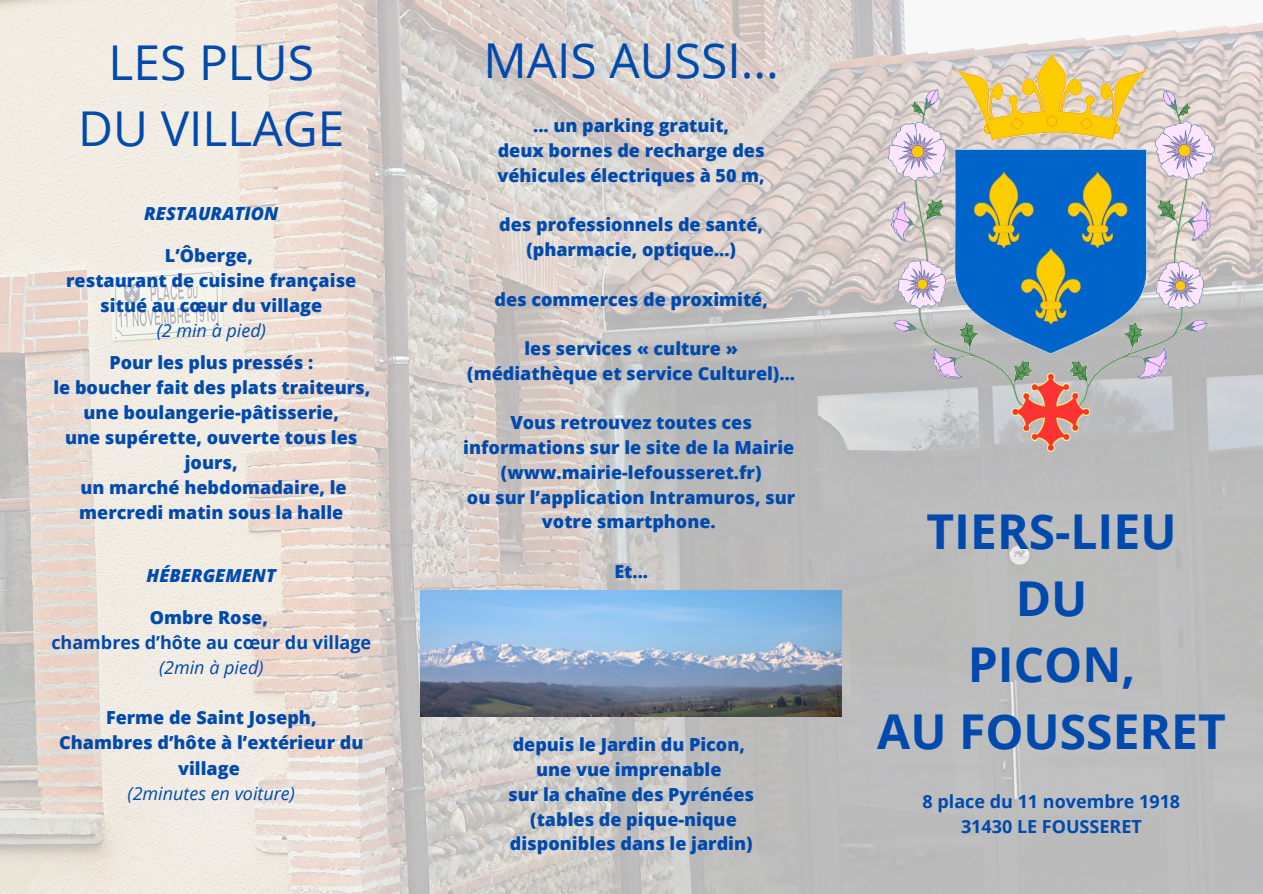
<style>
.page{position:relative;width:1263px;height:894px;background:#fff}
.page>*{position:absolute;margin:0;border:0;box-sizing:border-box;transform-origin:0 0}
.t1{font:700 48px/66.3px "Open Sans";color:#004aad;text-align:center}
.t2{font:48px/66.3px "Open Sans";color:#004aad;text-align:center}
.t3{font:800 18px/24.8px "Open Sans";color:#004aad;text-align:center}
.t4{font:700 18px/24.8px "Open Sans";color:#004aad;text-align:center}
.t5{font:italic 18px "Open Sans";color:#004aad}
.t6{font:italic 800 18px "Open Sans";color:#004aad}
</style>
<div class="page">
<img style="left:0;top:0;width:1263px;height:893px">
<img style="left:888px;top:53px;width:327px;height:404px">
<img style="left:421px;top:590px;width:421px;height:126px">
<h1 class="t2" style="left:78px;top:28px;width:268px">LES PLUS<br>DU VILLAGE</h1>
<p class="t6" style="left:144px;top:201px;width:135px">RESTAURATION</p>
<p class="t3" style="left:66px;top:242px;width:292px">L’Ôberge,<br>restaurant de cuisine française situé au cœur du village</p>
<p class="t5" style="left:157px;top:318px;width:111px">(2 min à pied)</p>
<p class="t3" style="left:53px;top:349px;width:319px">Pour les plus pressés :<br>le boucher fait des plats traiteurs, une boulangerie-pâtisserie,<br>une supérette, ouverte tous les jours,<br>un marché hebdomadaire, le mercredi matin sous la halle</p>
<p class="t6" style="left:147px;top:562px;width:131px">HÉBERGEMENT</p>
<p class="t3" style="left:150px;top:604px;width:120px">Ombre Rose,</p>
<p class="t4" style="left:51px;top:629px;width:321px">chambres d’hôte au cœur du village</p>
<p class="t5" style="left:159px;top:654px;width:106px">(2min à pied)</p>
<p class="t3" style="left:59px;top:704px;width:306px">Ferme de Saint Joseph,<br>Chambres d’hôte à l’extérieur du village</p>
<p class="t5" style="left:128px;top:780px;width:169px">(2minutes en voiture)</p>
<h1 class="t2" style="left:484px;top:27px;width:297px">MAIS AUSSI...</h1>
<p class="t3" style="left:497px;top:113px;width:269px">... un parking gratuit,<br>deux bornes de recharge des véhicules électriques à 50 m,</p>
<p class="t3" style="left:499px;top:212px;width:265px">des professionnels de santé, (pharmacie, optique...)</p>
<p class="t3" style="left:494px;top:286px;width:275px">des commerces de proximité,</p>
<p class="t3" style="left:467px;top:335px;width:329px">les services « culture » (médiathèque et service Culturel)…</p>
<p class="t3" style="left:463px;top:410px;width:334px">Vous retrouvez toutes ces informations sur le site de la Mairie (www.mairie-lefousseret.fr)<br>ou sur l’application Intramuros, sur votre smartphone.</p>
<p class="t3" style="left:614px;top:558px;width:35px">Et...</p>
<p class="t3" style="left:508px;top:731px;width:247px">depuis le Jardin du Picon, une vue imprenable<br>sur la chaîne des Pyrénées (tables de pique-nique disponibles dans le jardin)</p>
<h1 class="t1" style="left:877px;top:497px;width:350px">TIERS-LIEU<br>DU<br>PICON,<br>AU FOUSSERET</h1>
<p class="t4" style="left:923px;top:788px;width:259px">8 place du 11 novembre 1918<br>31430 LE FOUSSERET</p>
</div>
